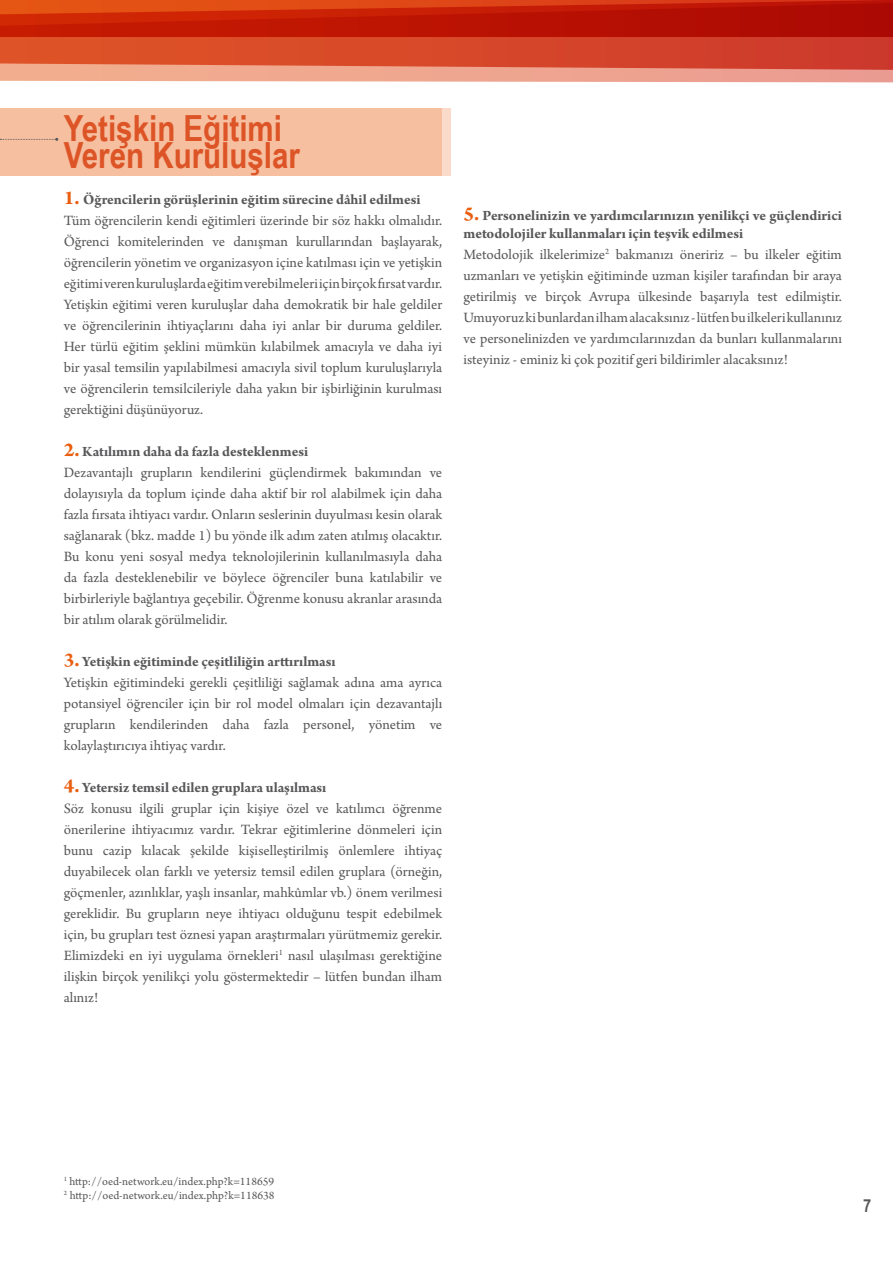
<style>
.page{position:relative;width:893px;height:1263px;background:#fff}
.page>*{position:absolute;margin:0;border:0;box-sizing:border-box;transform-origin:0 0}
.t1{font:700 36px/27px "Arial Narrow";color:#d65038}
.t2{font:700 18px "Arial Narrow";color:#58585a}
.t3{font:15px/21px "Arno Pro";color:#58585a}
.t4{font:700 15px/18px "Arno Pro";color:#58585a}
.t5{font:12px/14.4px "Arno Pro";color:#58585a}
.s1{font-weight:700;font-size:21px;color:#e95e0f}
.s2{font-weight:700}
.s3{font-size:21px;color:#e95e0f}
</style>
<div class="page">
<svg style="left:0;top:0;width:893px;height:3px;background:#db4114"></svg>
<svg style="left:0;top:3px;width:893px;height:79px;background:#d1472e"></svg>
<div style="left:0;top:108px;width:450px;height:68px;background:#f6bfa0"></div>
<svg style="left:0;top:138px;width:58px;height:3px"></svg>
<h1 class="t1" style="left:64px;top:113px;width:238px">Yetişkin Eğitimi<br>Veren Kuruluşlar</h1>
<p class="t3" style="left:64px;top:190px;width:380px"><span class="s1">1.</span> <span class="s2">Öğrencilerin görüşlerinin eğitim sürecine dâhil edilmesi </span>Tüm öğrencilerin kendi eğitimleri üzerinde bir söz hakkı olmalıdır.<br>Öğrenci komitelerinden ve danışman kurullarından başlayarak, öğrencilerin yönetim ve organizasyon içine katılması için ve yetişkin eğitimi veren kuruluşlarda eğitim verebilmeleri için birçok fırsat vardır.<br>Yetişkin eğitimi veren kuruluşlar daha demokratik bir hale geldiler ve öğrencilerinin ihtiyaçlarını daha iyi anlar bir duruma geldiler.<br>Her türlü eğitim şeklini mümkün kılabilmek amacıyla ve daha iyi bir yasal temsilin yapılabilmesi amacıyla sivil toplum kuruluşlarıyla ve öğrencilerin temsilcileriyle daha yakın bir işbirliğinin kurulması gerektiğini düşünüyoruz.</p>
<p class="t3" style="left:64px;top:442px;width:380px"><span class="s1">2.</span> <span class="s2">Katılımın daha da fazla desteklenmesi<br></span>Dezavantajlı grupların kendilerini güçlendirmek bakımından ve dolayısıyla da toplum içinde daha aktif bir rol alabilmek için daha fazla fırsata ihtiyacı vardır. Onların seslerinin duyulması kesin olarak sağlanarak (bkz. madde 1) bu yönde ilk adım zaten atılmış olacaktır.<br>Bu konu yeni sosyal medya teknolojilerinin kullanılmasıyla daha da fazla desteklenebilir ve böylece öğrenciler buna katılabilir ve birbirleriyle bağlantıya geçebilir. Öğrenme konusu akranlar arasında bir atılım olarak görülmelidir.</p>
<p class="t3" style="left:64px;top:652px;width:380px"><span class="s1">3.</span> <span class="s2">Yetişkin eğitiminde çeşitliliğin arttırılması<br></span>Yetişkin eğitimindeki gerekli çeşitliliği sağlamak adına ama ayrıca potansiyel öğrenciler için bir rol model olmaları için dezavantajlı grupların kendilerinden daha fazla personel, yönetim ve kolaylaştırıcıya ihtiyaç vardır.</p>
<p class="t3" style="left:64px;top:778px;width:380px"><span class="s1">4.</span> <span class="s2">Yetersiz temsil edilen gruplara ulaşılması<br></span>Söz konusu ilgili gruplar için kişiye özel ve katılımcı öğrenme önerilerine ihtiyacımız vardır. Tekrar eğitimlerine dönmeleri için bunu cazip kılacak şekilde kişiselleştirilmiş önlemlere ihtiyaç duyabilecek olan farklı ve yetersiz temsil edilen gruplara (örneğin, göçmenler, azınlıklar, yaşlı insanlar, mahkûmlar vb.) önem verilmesi gereklidir. Bu grupların neye ihtiyacı olduğunu tespit edebilmek için, bu grupları test öznesi yapan araştırmaları yürütmemiz gerekir.<br>Elimizdeki en iyi uygulama örnekleri<sup>1</sup> nasıl ulaşılması gerektiğine ilişkin birçok yenilikçi yolu göstermektedir – lütfen bundan ilham alınız!</p>
<p class="t4" style="left:463px;top:208px;width:380px"><span class="s3">5.</span> Personelinizin ve yardımcılarınızın yenilikçi ve güçlendirici metodolojiler kullanmaları için teşvik edilmesi</p>
<p class="t3" style="left:463px;top:245px;width:380px;text-align:justify">Metodolojik ilkelerimize<sup>2</sup> bakmanızı öneririz – bu ilkeler eğitim uzmanları ve yetişkin eğitiminde uzman kişiler tarafından bir araya getirilmiş ve birçok Avrupa ülkesinde başarıyla test edilmiştir.<br>Umuyoruz ki bunlardan ilham alacaksınız - lütfen bu ilkeleri kullanınız ve personelinizden ve yardımcılarınızdan da bunları kullanmalarını isteyiniz - eminiz ki çok pozitif geri bildirimler alacaksınız!</p>
<p class="t5" style="left:64px;top:1175px;width:212px"><sup>1</sup> http://oed-network.eu/index.php?k=118659<br><sup>2</sup> http://oed-network.eu/index.php?k=118638</p>
<p class="t2" style="left:863px;top:1192px;width:10px">7</p>
</div>
